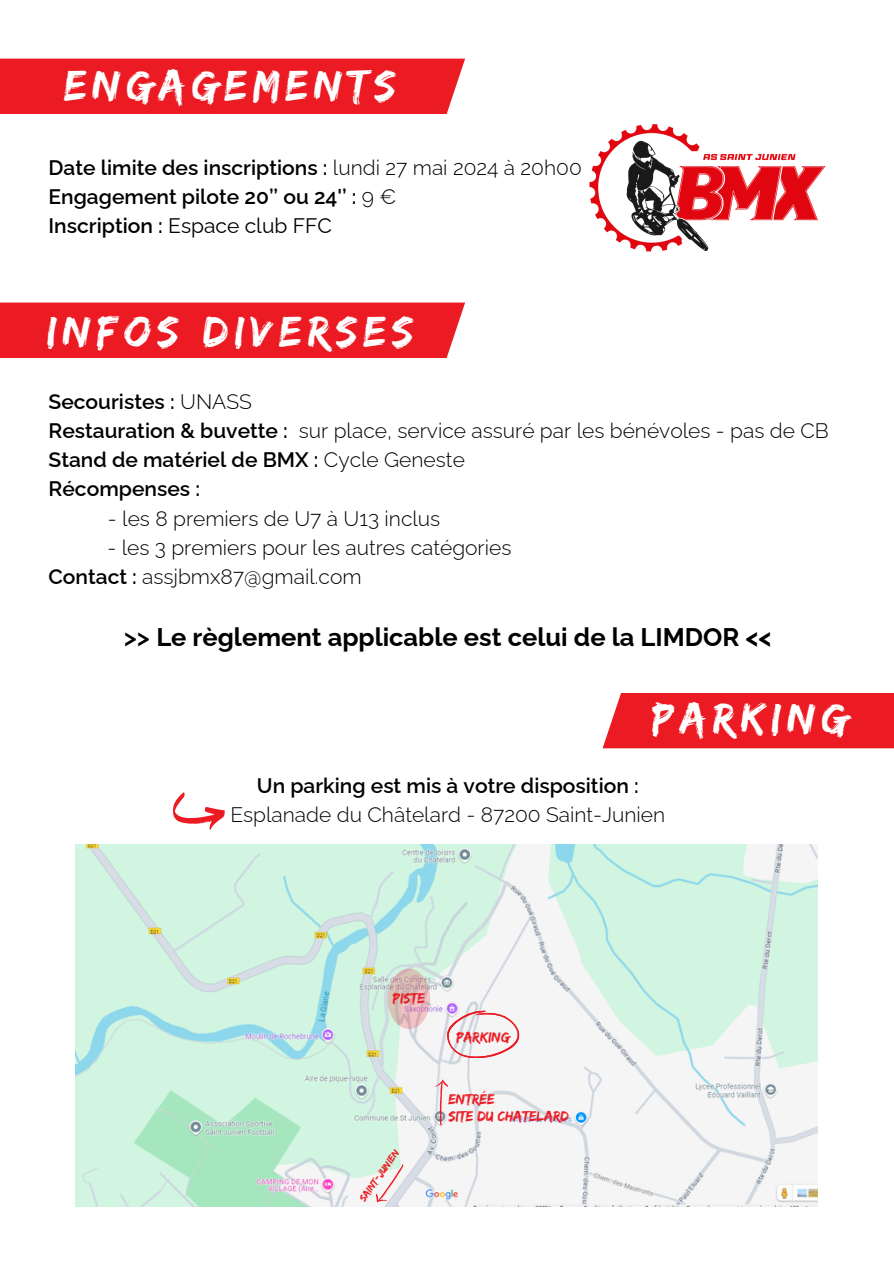
<style>
.page{position:relative;width:894px;height:1264px;background:#fff}
.page>*{position:absolute;margin:0;border:0;box-sizing:border-box;transform-origin:0 0}
.t1{font:45px "Edo";letter-spacing:.13em;color:#fff}
.t2{font:700 25.5px "Raleway";color:#000}
.t3{font:600 21px/29.2px "Raleway";color:#000}
.t4{font:300 21px/29.2px "Raleway";color:#000}
.t5{font:15px/16.8px "Edo";color:#ec1a22}
.t6{font:10.5px "Edo";color:#ec1a22}
.s1{font-weight:300}
.s2{font-weight:400}
.s3{font-weight:600}
</style>
<div class="page">
<div style="left:0;top:59px;width:465px;height:55px;background:#ec1a22"></div>
<div style="left:0;top:302px;width:465px;height:56px;background:#ec1a22"></div>
<div style="left:602px;top:692px;width:291px;height:56px;background:#ec1a22"></div>
<img style="left:75px;top:844px;width:742px;height:362px">
<svg style="left:173px;top:792px;width:52px;height:38px"></svg>
<svg style="left:447px;top:1010px;width:72px;height:47px"></svg>
<svg style="left:602px;top:692px;width:22px;height:57px"></svg>
<svg style="left:387px;top:968px;width:43px;height:61px;background:#d9c2c1"></svg>
<svg style="left:434px;top:1079px;width:14px;height:46px"></svg>
<img style="left:589px;top:124px;width:237px;height:128px">
<svg style="left:372px;top:1163px;width:37px;height:43px"></svg>
<p class="t1" style="left:64px;top:60px;width:333px">engagements</p>
<h3 class="t3" style="left:49px;top:152px;width:534px">Date limite des inscriptions : <span class="s1">lundi 27 mai 2024 à 20h00<br></span>Engagement pilote 20’’ ou 24'’ : <span class="s1">9 €<br></span>Inscription : <span class="s2">Espace club FFC</span></h3>
<h1 class="t1" style="left:46px;top:305px;width:368px">infos diverses</h1>
<p class="t3" style="left:49px;top:386px;width:781px">Secouristes : <span class="s1">UNASS<br></span>Restauration &amp; buvette : <span class="s1">sur place, service assuré par les bénévoles - pas de CB </span>Stand de matériel de BMX : <span class="s1">Cycle Geneste<br></span>Récompenses :</p>
<p class="t4" style="left:108px;top:503px;width:334px">- les 8 premiers de U7 à U13 inclus</p>
<p class="t4" style="left:49px;top:533px;width:464px;text-indent:59px">- les 3 premiers pour les autres catégories<br><span class="s3">Contact :</span> assjbmx87@gmail.com</p>
<h3 class="t2" style="left:124px;top:622px;width:649px"><span class="s3">&gt;&gt;</span> Le règlement applicable est celui de la LIMDOR &lt;&lt;</h3>
<h3 class="t1" style="left:652px;top:692px;width:198px">parking</h3>
<h2 class="t4" style="left:230px;top:770px;width:436px;text-align:center"><span class="s3">Un parking est mis à votre disposition :<br></span>Esplanade du Châtelard - 87200 Saint-Junien</h2>
<p class="t5" style="left:392px;top:989px;width:34px">Piste</p>
<p class="t6" style="left:356px;top:1196px;width:63px;rotate:-55deg">saint-junien</p>
<p class="t5" style="left:456px;top:1028px;width:55px">PARKING</p>
<p class="t5" style="left:448px;top:1090px;width:122px">entrée<br>site du chatelard</p>
</div>
